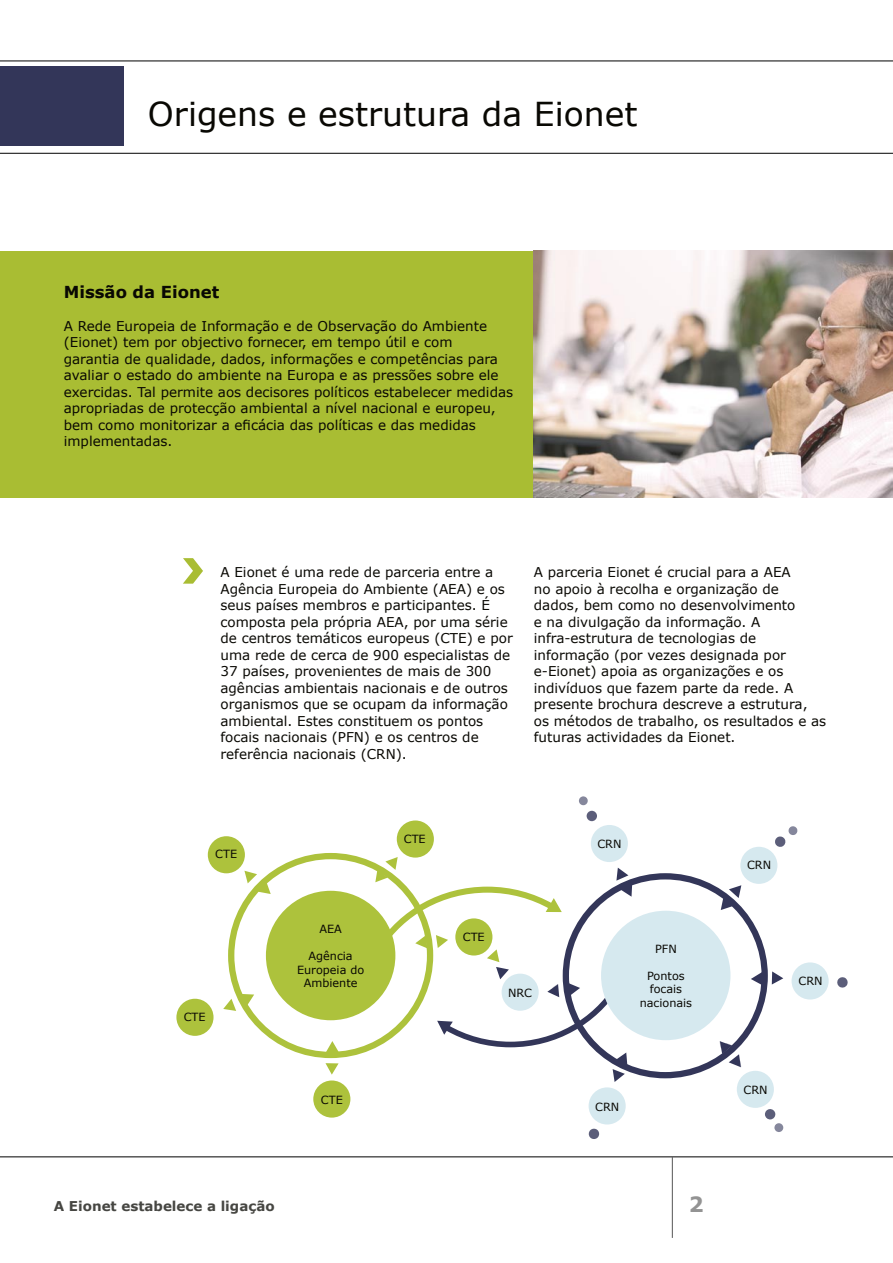
<style>
.page{position:relative;width:893px;height:1263px;background:#fff}
.page>*{position:absolute;margin:0;border:0;box-sizing:border-box;transform-origin:0 0}
.Page_Title{font:33px "Verdana";color:#090803}
.t1{font:700 21px "Verdana";color:#939393}
.SubTitle{font:700 16.5px "Verdana";color:#090803}
.Text{font:13.5px/16.5px "Verdana";color:#090803}
.t2{font:700 13.5px "Verdana";color:#464642}
.t3{font:11.25px/13.5px "Verdana";color:#090803;text-align:center}
</style>
<div class="page">
<hr style="left:0;top:1156px;width:893px;height:1px;background:#000">
<hr style="left:672px;top:1157px;width:1px;height:81px;background:#565656">
<div style="left:563px;top:873px;width:205px;height:205px;border:6px solid #333659;border-radius:50%"></div>
<div style="left:228px;top:853px;width:205px;height:205px;border:6px solid #adc23c;border-radius:50%"></div>
<div style="left:740px;top:847px;width:37px;height:37px;background:#d6e9ef;border-radius:50%"></div>
<div style="left:591px;top:825px;width:37px;height:37px;background:#d6e9ef;border-radius:50%"></div>
<div style="left:587px;top:811px;width:10px;height:10px;background:#333659;border-radius:50%;opacity:.8"></div>
<svg style="left:775px;top:826px;width:23px;height:21px"></svg>
<div style="left:765px;top:1109px;width:10px;height:11px;background:#5c5e7a;border-radius:50%"></div>
<div style="left:774px;top:1123px;width:9px;height:9px;background:#333659;border-radius:50%;opacity:.6"></div>
<div style="left:579px;top:796px;width:9px;height:9px;background:#333659;border-radius:50%;opacity:.6"></div>
<svg style="left:588px;top:1128px;width:12px;height:11px"></svg>
<svg style="left:837px;top:977px;width:10px;height:11px"></svg>
<div style="left:737px;top:1071px;width:37px;height:37px;background:#d6e9ef;border-radius:50%"></div>
<div style="left:791px;top:962px;width:38px;height:37px;background:#d6e9ef;border-radius:50%"></div>
<div style="left:589px;top:1087px;width:37px;height:37px;background:#d6e9ef;border-radius:50%"></div>
<svg style="left:721px;top:885px;width:20px;height:25px"></svg>
<svg style="left:720px;top:1041px;width:21px;height:26px"></svg>
<svg style="left:772px;top:971px;width:11px;height:13px"></svg>
<svg style="left:751px;top:972px;width:11px;height:13px"></svg>
<div style="left:266px;top:891px;width:129px;height:129px;background:#adc23c;border-radius:50%"></div>
<svg style="left:223px;top:994px;width:31px;height:17px"></svg>
<svg style="left:325px;top:1063px;width:14px;height:11px"></svg>
<svg style="left:326px;top:1041px;width:13px;height:11px"></svg>
<svg style="left:244px;top:871px;width:27px;height:23px"></svg>
<div style="left:208px;top:836px;width:37px;height:37px;background:#adc23c;border-radius:50%"></div>
<div style="left:397px;top:820px;width:37px;height:37px;background:#adc23c;border-radius:50%"></div>
<div style="left:176px;top:999px;width:38px;height:37px;background:#adc23c;border-radius:50%"></div>
<div style="left:313px;top:1080px;width:37px;height:37px;background:#adc23c;border-radius:50%"></div>
<svg style="left:371px;top:857px;width:261px;height:225px"></svg>
<div style="left:601px;top:911px;width:129px;height:129px;background:#d6e9ef;border-radius:50%"></div>
<div style="left:0;top:251px;width:543px;height:246px;background:#a9bd33"></div>
<svg style="left:183px;top:558px;width:20px;height:26px"></svg>
<hr style="left:0;top:153px;width:893px;height:1px;background:#000">
<div style="left:0;top:67px;width:124px;height:79px;background:#333659"></div>
<img style="left:534px;top:251px;width:359px;height:246px">
<hr style="left:0;top:61px;width:893px;height:1px;background:#000">
<p class="Page_Title" style="left:148px;top:93px;width:491px">Origens e estrutura da Eionet</p>
<p class="SubTitle" style="left:64px;top:281px;width:157px">Missão da Eionet</p>
<p class="Text" style="left:64px;top:317px;width:451px">A Rede Europeia de Informação e de Observação do Ambiente (Eionet) tem por objectivo fornecer, em tempo útil e com<br>garantia de qualidade, dados, informações e competências para avaliar o estado do ambiente na Europa e as pressões sobre ele exercidas. Tal permite aos decisores políticos estabelecer medidas apropriadas de protecção ambiental a nível nacional e europeu, bem como monitorizar a eficácia das políticas e das medidas implementadas.</p>
<p class="Text" style="left:220px;top:564px;width:294px">A Eionet é uma rede de parceria entre a Agência Europeia do Ambiente (AEA) e os seus países membros e participantes. É composta pela própria AEA, por uma série de centros temáticos europeus (CTE) e por uma rede de cerca de 900 especialistas de 37 países, provenientes de mais de 300 agências ambientais nacionais e de outros organismos que se ocupam da informação ambiental. Estes constituem os pontos focais nacionais (PFN) e os centros de referência nacionais (CRN).</p>
<p class="Text" style="left:534px;top:564px;width:294px">A parceria Eionet é crucial para a AEA<br>no apoio à recolha e organização de dados, bem como no desenvolvimento<br>e na divulgação da informação. A infra-estrutura de tecnologias de informação (por vezes designada por e-Eionet) apoia as organizações e os indivíduos que fazem parte da rede. A presente brochura descreve a estrutura,<br>os métodos de trabalho, os resultados e as futuras actividades da Eionet.</p>
<p class="t3" style="left:215px;top:847px;width:23px">CTE</p>
<p class="t3" style="left:404px;top:832px;width:23px">CTE</p>
<p class="t3" style="left:597px;top:837px;width:26px">CRN</p>
<p class="t3" style="left:747px;top:858px;width:26px">CRN</p>
<p class="t3" style="left:184px;top:1009px;width:23px">CTE</p>
<p class="t3" style="left:319px;top:922px;width:24px">AEA</p>
<p class="t3" style="left:297px;top:949px;width:69px">Agência<br>Europeia do<br>Ambiente</p>
<p class="t3" style="left:321px;top:1092px;width:23px">CTE</p>
<p class="t3" style="left:463px;top:930px;width:23px">CTE</p>
<p class="t3" style="left:508px;top:985px;width:26px">NRC</p>
<p class="t3" style="left:655px;top:941px;width:23px">PFN</p>
<p class="t3" style="left:647px;top:968px;width:39px">Pontos</p>
<p class="t3" style="left:650px;top:982px;width:34px">focais</p>
<p class="t3" style="left:640px;top:995px;width:54px">nacionais</p>
<p class="t3" style="left:595px;top:1099px;width:26px">CRN</p>
<p class="t2" style="left:54px;top:1198px;width:222px">A Eionet estabelece a ligação</p>
<p class="t1" style="left:689px;top:1191px;width:16px">2</p>
<p class="t3" style="left:798px;top:974px;width:26px">CRN</p>
<p class="t3" style="left:743px;top:1083px;width:26px">CRN</p>
</div>
